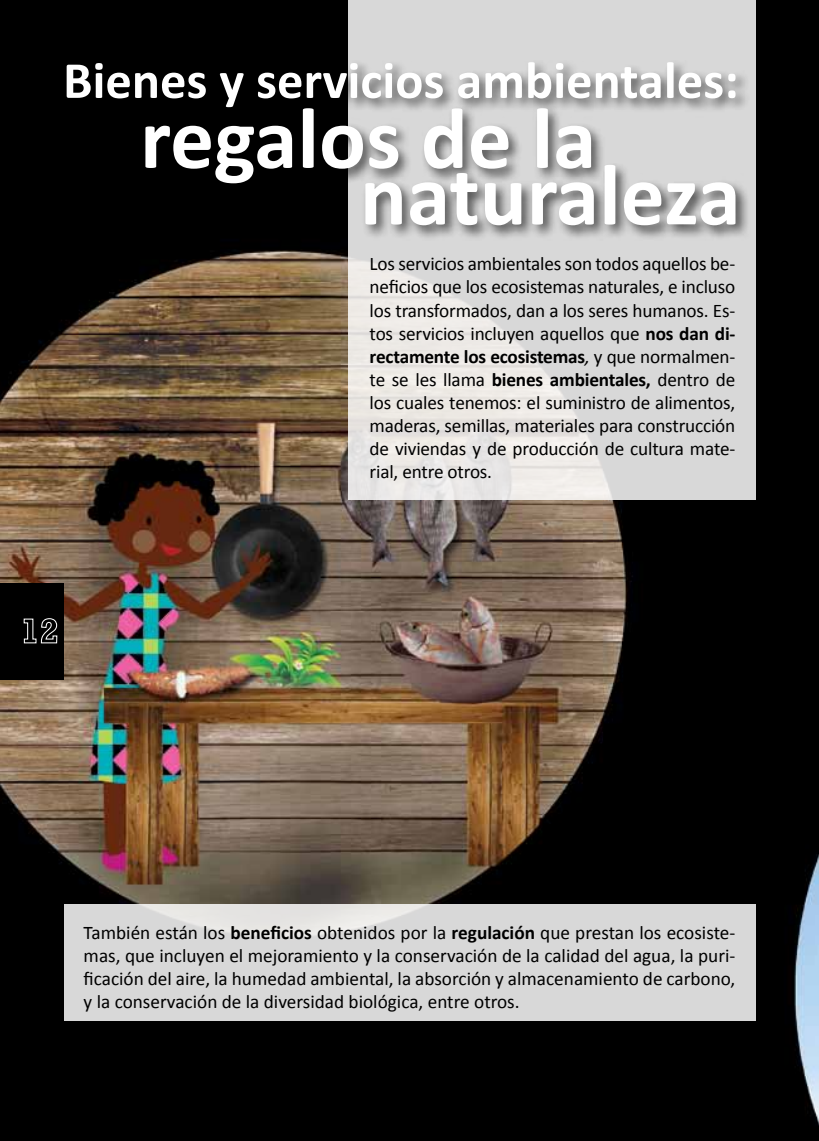
<style>
.page{position:relative;width:819px;height:1141px;background:#fff}
.page>*{position:absolute;margin:0;border:0;box-sizing:border-box;transform-origin:0 0}
.t1{font:700 87.5px "Calibri";color:#fff}
.t2{font:700 52.5px "Calibri";color:#fff}
.t3{font:19.25px/23.1px "Calibri";letter-spacing:-.01em;color:#000;text-align:justify}
.s1{font-weight:700}
.s2{font-style:italic}
</style>
<div class="page">
<img style="left:0;top:0;width:819px;height:1141px">
<svg style="left:348px;top:0;width:408px;height:500px;background:#dedddc"></svg>
<div style="left:62px;top:59px;width:687px;height:63px;background:#000;opacity:.6"></div>
<div style="left:141px;top:105px;width:464px;height:93px;background:#000;opacity:.6"></div>
<div style="left:361px;top:161px;width:389px;height:80px;background:#000;opacity:.6"></div>
<div style="left:64px;top:905px;width:691px;height:116px;background:#d8d8d8"></div>
<div style="left:0;top:583px;width:63px;height:97px;background:#000"></div>
<svg style="left:23px;top:618px;width:35px;height:26px"></svg>
<h2 class="t2" style="left:63px;top:47px;width:677px">Bienes y servicios ambientales:</h2>
<h1 class="t1" style="left:140px;top:83px;width:458px">regalos de la</h1>
<h1 class="t1" style="left:360px;top:139px;width:382px">naturaleza</h1>
<p class="t3" style="left:369px;top:253px;width:367px">Los servicios ambientales son todos aquellos be&shy;neficios que los ecosistemas naturales, e incluso los transformados, dan a los seres humanos. Es&shy;tos servicios incluyen aquellos que <span class="s1">nos dan di&shy;rectamente los ecosistemas</span><span class="s2">,</span> y que normalmen&shy;te se les llama <span class="s1">bienes ambientales,</span> dentro de los cuales tenemos: el suministro de alimentos, maderas, semillas, materiales para construcción de viviendas y de producción de cultura mate&shy;rial, entre otros.</p>
<p class="t3" style="left:84px;top:921px;width:653px">También están los <span class="s1">beneficios</span> obtenidos por la <span class="s1">regulación</span> que prestan los ecosiste&shy;mas, que incluyen el mejoramiento y la conservación de la calidad del agua, la puri&shy;ficación del aire, la humedad ambiental, la absorción y almacenamiento de carbono, y la conservación de la diversidad biológica, entre otros.</p>
</div>
